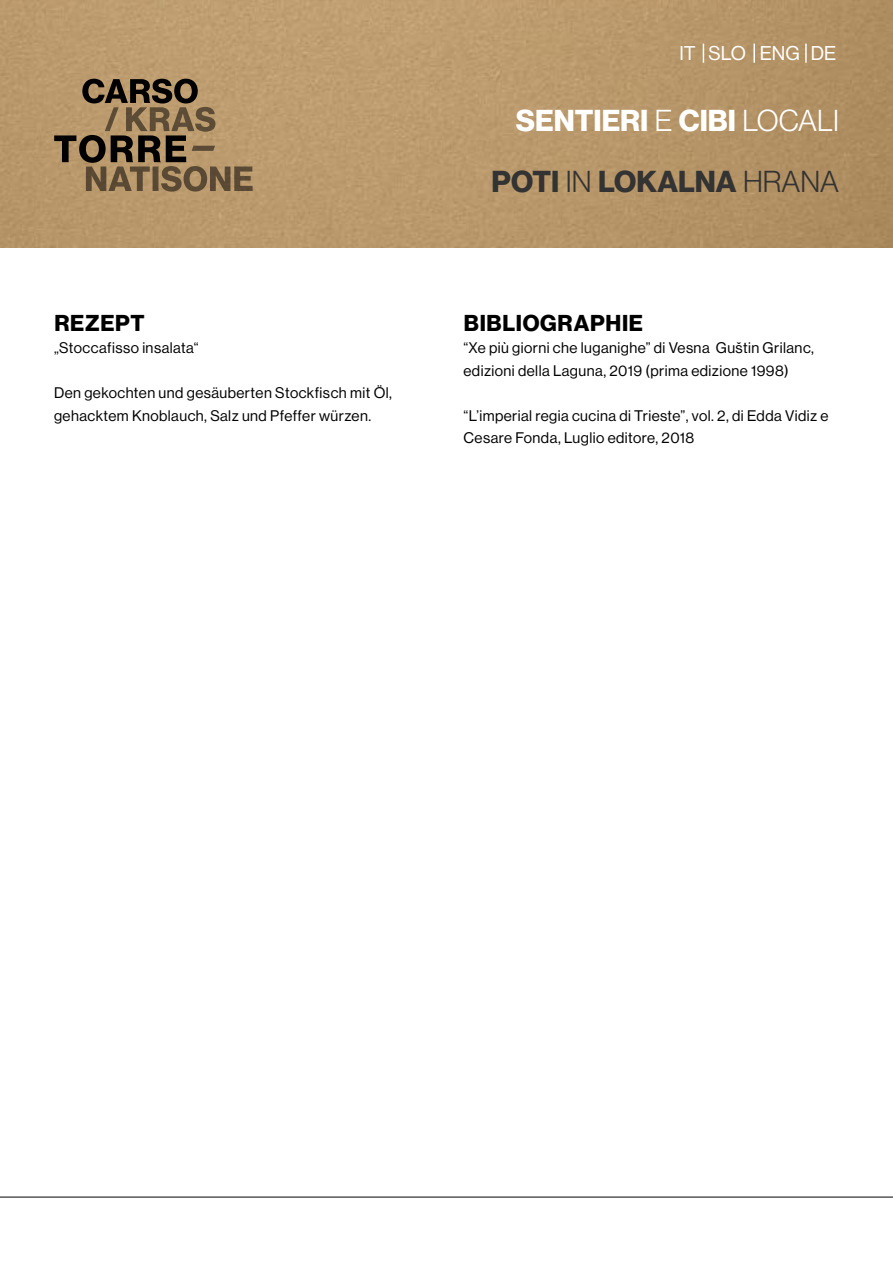
<style>
.page{position:relative;width:893px;height:1263px;background:#fff}
.page>*{position:absolute;margin:0;border:0;box-sizing:border-box;transform-origin:0 0}
.t1{font:700 29.7px/60.8px "Neue Haas Display";color:#fff;text-align:right}
.t2{font:700 22.5px "Neue Haas Display";letter-spacing:.03em;color:#000}
.t3{font:19.5px "Neue Haas Display";color:#fff}
.t4{font:15px/22.5px "Neue Haas Display";letter-spacing:.03em;color:#000}
.s1{font-weight:300}
.s2{color:#333}
.s3{font-weight:300;color:#333}
</style>
<div class="page">
<img style="left:0;top:0;width:893px;height:248px">
<svg style="left:54px;top:79px;width:199px;height:113px;background:#8e7553"></svg>
<hr style="left:0;top:1197px;width:893px;height:1px;background:#020203">
<svg style="left:753px;top:44px;width:2px;height:19px"></svg>
<svg style="left:703px;top:44px;width:1px;height:19px"></svg>
<svg style="left:805px;top:44px;width:2px;height:19px"></svg>
<h2 class="t2" style="left:54px;top:310px;width:92px">REZEPT</h2>
<p class="t4" style="left:54px;top:337px;width:146px">„Stoccafisso insalata“</p>
<p class="t4" style="left:54px;top:382px;width:340px">Den gekochten und gesäuberten Stockfisch mit Öl, gehacktem Knoblauch, Salz und Pfeffer würzen.</p>
<h3 class="t3" style="left:679px;top:42px;width:158px">IT SLO ENG DE</h3>
<h1 class="t1" style="left:492px;top:91px;width:349px">SENTIERI <span class="s1">E</span> CIBI <span class="s1">LOCALI<br></span><span class="s2">POTI</span> <span class="s3">IN</span> <span class="s2">LOKALNA</span> <span class="s3">HRANA</span></h1>
<h2 class="t2" style="left:464px;top:310px;width:181px">BIBLIOGRAPHIE</h2>
<p class="t4" style="left:463px;top:337px;width:352px">“Xe più giorni che luganighe” di Vesna Guštin Grilanc, edizioni della Laguna, 2019 (prima edizione 1998)</p>
<p class="t4" style="left:463px;top:404px;width:366px">“L’imperial regia cucina di Trieste”, vol. 2, di Edda Vidiz e<br>Cesare Fonda, Luglio editore, 2018</p>
</div>
